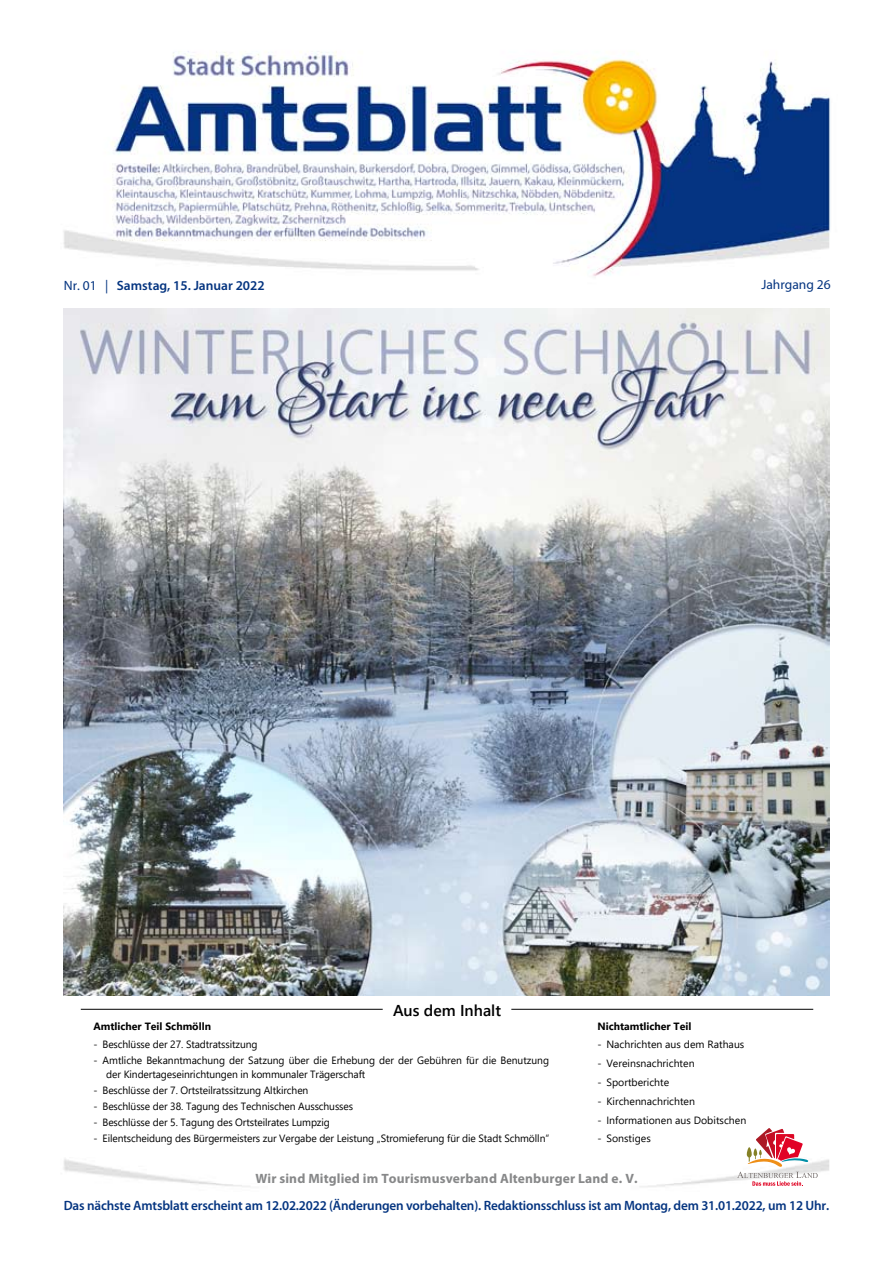
<style>
.page{position:relative;width:893px;height:1263px;background:#fff}
.page>*{position:absolute;margin:0;border:0;box-sizing:border-box;transform-origin:0 0}
.t1{font:600 15.75px "Segoe UI";color:#000}
.t2{font:600 13.5px "Myriad Pro";letter-spacing:-.015em;color:#043480}
.t3{font:700 13.5px "Myriad Pro";letter-spacing:.01em;color:#878889}
.t4{font:13.5px "Myriad Pro";color:#043480}
.t5{font:10.5px/13.8px "Segoe UI";letter-spacing:-.01em;color:#000}
.t6{font:700 10.5px "Segoe UI";color:#000}
.s1{font-weight:400}
</style>
<div class="page">
<img style="left:63px;top:51px;width:768px;height:1136px">
<div style="left:733px;top:1123px;width:89px;height:68px;background:#fff"></div>
<svg style="left:737px;top:1128px;width:81px;height:58px"></svg>
<hr style="left:81px;top:1009px;width:302px;height:1px;background:#000">
<hr style="left:511px;top:1009px;width:302px;height:1px;background:#000">
<img style="left:64px;top:308px;width:765px;height:687px">
<p class="t2" style="left:64px;top:277px;width:202px"><span class="s1">Nr. 01 |</span> Samstag, 15. Januar 2022</p>
<p class="t4" style="left:761px;top:276px;width:71px">Jahrgang 26</p>
<h1 class="t1" style="left:393px;top:995px;width:109px">Aus dem Inhalt</h1>
<p class="t6" style="left:94px;top:1017px;width:119px">Amtlicher Teil Schmölln</p>
<p class="t5" style="left:94px;top:1037px;width:166px">- Beschlüsse der 27. Stadtratssitzung</p>
<p class="t5" style="left:106px;top:1053px;width:444px;text-indent:-13px">- Amtliche Bekanntmachung der Satzung über die Erhebung der der Gebühren für die Benutzung der Kindertageseinrichtungen in kommunaler Trägerschaft</p>
<p class="t5" style="left:94px;top:1083px;width:216px">- Beschlüsse der 7. Ortsteilratssitzung Altkirchen</p>
<p class="t5" style="left:94px;top:1099px;width:261px">- Beschlüsse der 38. Tagung des Technischen Ausschusses</p>
<p class="t5" style="left:94px;top:1115px;width:238px">- Beschlüsse der 5. Tagung des Ortsteilrates Lumpzig</p>
<p class="t5" style="left:94px;top:1131px;width:457px">- Eilentscheidung des Bürgermeisters zur Vergabe der Leistung „Stromieferung für die Stadt Schmölln“</p>
<p class="t6" style="left:597px;top:1017px;width:95px">Nichtamtlicher Teil</p>
<p class="t5" style="left:597px;top:1037px;width:148px">- Nachrichten aus dem Rathaus</p>
<p class="t5" style="left:597px;top:1056px;width:99px">- Vereinsnachrichten</p>
<p class="t5" style="left:597px;top:1074px;width:73px">- Sportberichte</p>
<p class="t5" style="left:597px;top:1093px;width:99px">- Kirchennachrichten</p>
<p class="t5" style="left:597px;top:1112px;width:150px">- Informationen aus Dobitschen</p>
<p class="t5" style="left:597px;top:1131px;width:55px">- Sonstiges</p>
<p class="t3" style="left:255px;top:1170px;width:384px">Wir sind Mitglied im Tourismusverband Altenburger Land e. V.</p>
<p class="t2" style="left:64px;top:1197px;width:767px">Das nächste Amtsblatt erscheint am 12.02.2022 (Änderungen vorbehalten). Redaktionsschluss ist am Montag, dem 31.01.2022, um 12 Uhr.</p>
</div>
